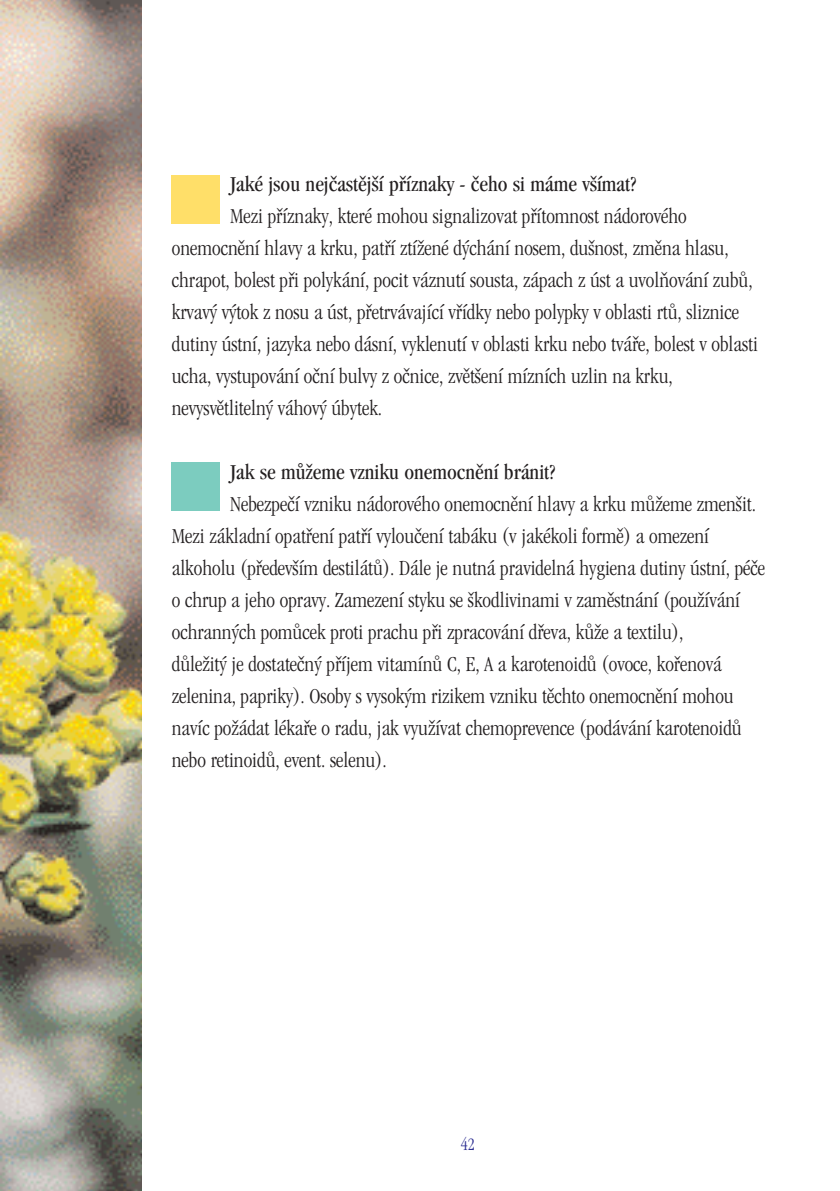
<style>
.page{position:relative;width:840px;height:1191px;background:#fff}
.page>*{position:absolute;margin:0;border:0;box-sizing:border-box;transform-origin:0 0}
.t1{font:300 22px/32px "Garamond Condensed CE";color:#231f20}
.t2{font:22px "Garamond Condensed CE";color:#231f20}
.t3{font:300 18px "Garamond Condensed CE";color:#2e3092}
</style>
<div class="page">
<img style="left:0;top:1px;width:142px;height:1190px">
<div style="left:172px;top:463px;width:48px;height:48px;background:#7cccbf"></div>
<div style="left:172px;top:175px;width:48px;height:48px;background:#ffdf69"></div>
<p class="t2" style="left:230px;top:175px;width:407px">Jaké jsou nejčastější příznaky - čeho si máme všímat?</p>
<p class="t1" style="left:172px;top:202px;width:587px;text-indent:58px">Mezi příznaky, které mohou signalizovat přítomnost nádorového onemocnění hlavy a krku, patří ztížené dýchání nosem, dušnost, změna hlasu, chrapot, bolest při polykání, pocit váznutí sousta, zápach z úst a uvolňování zubů, krvavý výtok z nosu a úst, přetrvávající vřídky nebo polypky v oblasti rtů, sliznice dutiny ústní, jazyka nebo dásní, vyklenutí v oblasti krku nebo tváře, bolest v oblasti ucha, vystupování oční bulvy z očnice, zvětšení mízních uzlin na krku, nevysvětlitelný váhový úbytek.</p>
<p class="t2" style="left:230px;top:463px;width:326px">Jak se můžeme vzniku onemocnění bránit?</p>
<p class="t1" style="left:172px;top:490px;width:594px;text-indent:58px">Nebezpečí vzniku nádorového onemocnění hlavy a krku můžeme zmenšit.<br>Mezi základní opatření patří vyloučení tabáku (v jakékoli formě) a omezení alkoholu (především destilátů). Dále je nutná pravidelná hygiena dutiny ústní, péče o chrup a jeho opravy. Zamezení styku se škodlivinami v zaměstnání (používání ochranných pomůcek proti prachu při zpracování dřeva, kůže a textilu),<br>důležitý je dostatečný příjem vitamínů C, E, A a karotenoidů (ovoce, kořenová zelenina, papriky). Osoby s vysokým rizikem vzniku těchto onemocnění mohou navíc požádat lékaře o radu, jak využívat chemoprevence (podávání karotenoidů nebo retinoidů, event. selenu).</p>
<p class="t3" style="left:460px;top:1136px;width:16px">42</p>
</div>
